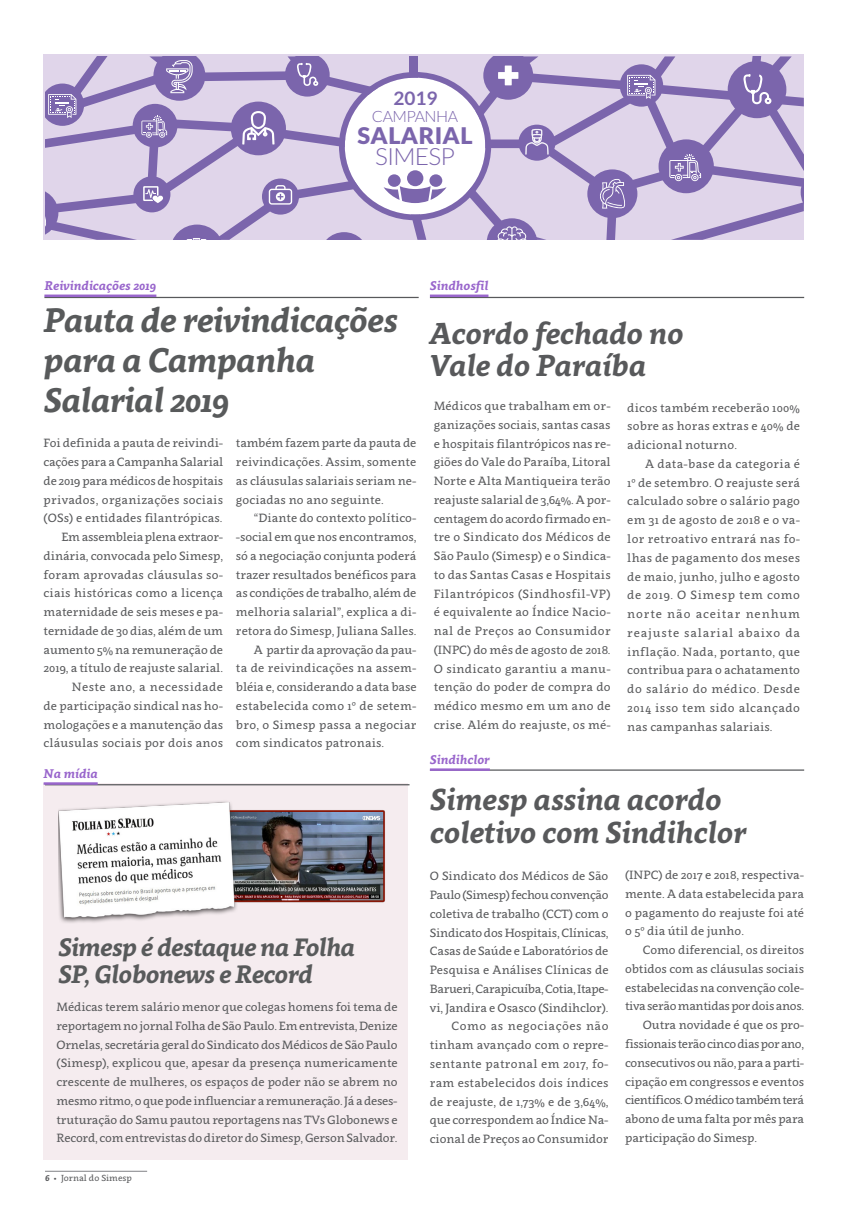
<style>
.page{position:relative;width:851px;height:1205px;background:#fff}
.page>*{position:absolute;margin:0;border:0;box-sizing:border-box;transform-origin:0 0}
.t1{font:italic 700 33.75px/40px "Clavo";letter-spacing:-.02em;color:#585a5b}
.t2{font:italic 700 30px/32.5px "Clavo";letter-spacing:-.01em;color:#58595b}
.t3{font:italic 700 25px/27.5px "Clavo";letter-spacing:-.03em;color:#585a5b}
.t4{font:300 23.75px "Lato";letter-spacing:-.03em;color:#7b65ac}
.t5{font:900 23px "Lato";letter-spacing:.015em;color:#7b65ac}
.t6{font:700 18.5px "Lato";color:#7b65ac}
.t7{font:300 15.62px "Lato";letter-spacing:-.03em;color:#7b65ac}
.t8{font:italic 700 12.5px "Clavo";color:#96c}
.t9{font:11.88px/18.8px "Clavo";letter-spacing:-.005em;color:#58595b;text-align:justify}
.t10{font:11.88px "Clavo";letter-spacing:.02em;color:#58595b}
.t11{font:11.88px "Clavo";letter-spacing:-.035em;color:#58595b}
.t12{font:11.88px "Clavo";letter-spacing:-.03em;color:#58595b}
.t13{font:11.88px "Clavo";letter-spacing:-.025em;color:#58595b}
.t14{font:11.88px "Clavo";letter-spacing:-.04em;color:#58595b}
.t15{font:8.75px "Clavo";color:#58595b}
.s1{font-weight:700;font-style:italic}
</style>
<div class="page">
<div style="left:44px;top:784px;width:364px;height:376px;background:#f5ecef"></div>
<svg style="left:45px;top:56px;width:758px;height:184px"></svg>
<hr style="left:45px;top:1171px;width:102px;height:1px;background:#808285">
<hr style="left:430px;top:769px;width:374px;height:2px;background:#58595b">
<hr style="left:430px;top:768px;width:60px;height:3px;background:#96c">
<hr style="left:430px;top:297px;width:374px;height:1px;background:#58595b">
<hr style="left:430px;top:294px;width:58px;height:3px;background:#96c">
<hr style="left:45px;top:784px;width:364px;height:1px;background:#58595b">
<hr style="left:44px;top:782px;width:54px;height:3px;background:#96c">
<img style="left:59px;top:801px;width:326px;height:122px">
<hr style="left:44px;top:297px;width:374px;height:1px;background:#58595b">
<hr style="left:44px;top:294px;width:112px;height:3px;background:#96c">
<p class="t8" style="left:44px;top:277px;width:113px">Reivindicações 2019</p>
<h3 class="t6" style="left:393px;top:87px;width:46px">2019</h3>
<h3 class="t7" style="left:372px;top:108px;width:88px">CAMPANHA</h3>
<h3 class="t5" style="left:357px;top:122px;width:117px">SALARIAL</h3>
<h3 class="t4" style="left:375px;top:144px;width:81px">SIMESP</h3>
<p class="t8" style="left:430px;top:277px;width:60px">Sindhosfil</p>
<h1 class="t1" style="left:44px;top:299px;width:356px">Pauta de reivindicações para a Campanha<br>Salarial 2019</h1>
<p class="t9" style="left:44px;top:433px;width:181px;text-align:right">Foi definida a pauta de reivindi&shy;cações para a Campanha Salarial de 2019 para médicos de hospitais privados, organizações sociais (OSs) e entidades filantrópicas.<br>Em assembleia plena extraor&shy;dinária, convocada pelo Simesp, foram aprovadas cláusulas so&shy;ciais históricas como a licença maternidade de seis meses e pa&shy;ternidade de 30 dias, além de um aumento 5% na remuneração de<br>2019, a título de reajuste salarial.<br>Neste ano, a necessidade<br>de participação sindical nas ho&shy;mologações e a manutenção das cláusulas sociais por dois anos</p>
<p class="t9" style="left:236px;top:433px;width:182px">também fazem parte da pauta de reivindicações. Assim, somente as cláusulas salariais seriam ne&shy;gociadas no ano seguinte.</p>
<p class="t9" style="left:254px;top:508px;width:164px">“Diante do contexto político-</p>
<p class="t9" style="left:236px;top:527px;width:182px">-social em que nos encontramos,</p>
<p class="t9" style="left:236px;top:546px;width:182px">só a negociação conjunta poderá</p>
<p class="t9" style="left:236px;top:565px;width:182px">trazer resultados benéficos para</p>
<p class="t9" style="left:236px;top:583px;width:182px">as condições de trabalho, além de</p>
<p class="t9" style="left:236px;top:602px;width:182px">melhoria salarial”, explica a di-</p>
<p class="t9" style="left:236px;top:621px;width:182px">retora do Simesp, Juliana Salles.</p>
<p class="t9" style="left:254px;top:640px;width:164px">A partir da aprovação da pau-</p>
<p class="t10" style="left:236px;top:660px;width:182px">ta de reivindicações na assem-</p>
<p class="t9" style="left:236px;top:677px;width:182px">bléia e, considerando a data base</p>
<p class="t10" style="left:236px;top:697px;width:182px">estabelecida como 1º de setem-</p>
<p class="t10" style="left:236px;top:716px;width:182px">bro, o Simesp passa a negociar</p>
<p class="t9" style="left:236px;top:733px;width:150px">com sindicatos patronais.</p>
<p class="t8" style="left:44px;top:764px;width:56px">Na mídia</p>
<h3 class="t3" style="left:58px;top:932px;width:298px">Simesp é destaque na Folha<br>SP, Globonews e Record</h3>
<p class="t9" style="left:57px;top:997px;width:343px">Médicas terem salário menor que colegas homens foi tema de reportagem no jornal Folha de São Paulo. Em entrevista, Denize Ornelas, secretária geral do Sindicato dos Médicos de São Paulo (Simesp), explicou que, apesar da presença numericamente crescente de mulheres, os espaços de poder não se abrem no mesmo ritmo, o que pode influenciar a remuneração. Já a deses&shy;truturação do Samu pautou reportagens nas TVs Globonews e Record, com entrevistas do diretor do Simesp, Gerson Salvador.</p>
<p class="t15" style="left:45px;top:1172px;width:88px"><span class="s1">6</span> • Jornal do Simesp</p>
<h2 class="t2" style="left:429px;top:316px;width:256px">Acordo fechado no<br>Vale do Paraíba</h2>
<p class="t9" style="left:433px;top:396px;width:178px">Médicos que trabalham em or&shy;ganizações sociais, santas casas e hospitais filantrópicos nas re&shy;giões do Vale do Paraíba, Litoral Norte e Alta Mantiqueira terão reajuste salarial de 3,64%. A por&shy;centagem do acordo firmado en&shy;tre o Sindicato dos Médicos de São Paulo (Simesp) e o Sindica&shy;to das Santas Casas e Hospitais Filantrópicos (Sindhosfil-VP) é equivalente ao Índice Nacio&shy;nal de Preços ao Consumidor (INPC) do mês de agosto de 2018.<br>O sindicato garantiu a manu&shy;tenção do poder de compra do médico mesmo em um ano de crise. Além do reajuste, os mé-</p>
<p class="t9" style="left:627px;top:398px;width:174px">dicos também receberão 100% sobre as horas extras e 40% de adicional noturno.</p>
<p class="t9" style="left:627px;top:454px;width:174px;text-indent:18px">A data-base da categoria é 1º de setembro. O reajuste será calculado sobre o salário pago em 31 de agosto de 2018 e o va&shy;lor retroativo entrará nas fo&shy;lhas de pagamento dos meses de maio, junho, julho e agosto de 2019. O Simesp tem como norte não aceitar nenhum reajuste salarial abaixo da inflação. Nada, portanto, que contribua para o achatamento do salário do médico. Desde 2014 isso tem sido alcançado nas campanhas salariais.</p>
<p class="t8" style="left:430px;top:750px;width:61px">Sindihclor</p>
<h2 class="t2" style="left:430px;top:782px;width:318px">Simesp assina acordo coletivo com Sindihclor</h2>
<p class="t9" style="left:430px;top:866px;width:180px;text-align:right">O Sindicato dos Médicos de São<br>Paulo (Simesp) fechou convenção coletiva de trabalho (CCT) com o<br>Sindicato dos Hospitais, Clínicas,<br>Casas de Saúde e Laboratórios de<br>Pesquisa e Análises Clínicas de<br>Barueri, Carapicuíba, Cotia, Itape&shy;vi, Jandira e Osasco (Sindihclor).<br>Como as negociações não tinham avançado com o repre&shy;sentante patronal em 2017, fo&shy;ram estabelecidos dois índices de reajuste, de 1,73% e de 3,64%, que correspondem ao Índice Na&shy;cional de Preços ao Consumidor</p>
<p class="t9" style="left:625px;top:865px;width:180px">(INPC) de 2017 e 2018, respectiva&shy;mente. A data estabelecida para o pagamento do reajuste foi até o 5º dia útil de junho.</p>
<p class="t9" style="left:642px;top:940px;width:163px">Como diferencial, os direitos</p>
<p class="t9" style="left:625px;top:959px;width:180px">obtidos com as cláusulas sociais</p>
<p class="t9" style="left:625px;top:978px;width:180px">estabelecidas na convenção cole-</p>
<p class="t12" style="left:625px;top:998px;width:180px">tiva serão mantidas por dois anos.</p>
<p class="t9" style="left:642px;top:1015px;width:163px">Outra novidade é que os pro-</p>
<p class="t11" style="left:625px;top:1035px;width:180px">fissionais terão cinco dias por ano,</p>
<p class="t13" style="left:625px;top:1054px;width:180px">consecutivos ou não, para a parti-</p>
<p class="t9" style="left:625px;top:1071px;width:180px">cipação em congressos e eventos</p>
<p class="t14" style="left:625px;top:1092px;width:180px">científicos. O médico também terá</p>
<p class="t9" style="left:625px;top:1109px;width:180px">abono de uma falta por mês para</p>
<p class="t9" style="left:625px;top:1128px;width:133px">participação do Simesp.</p>
</div>
